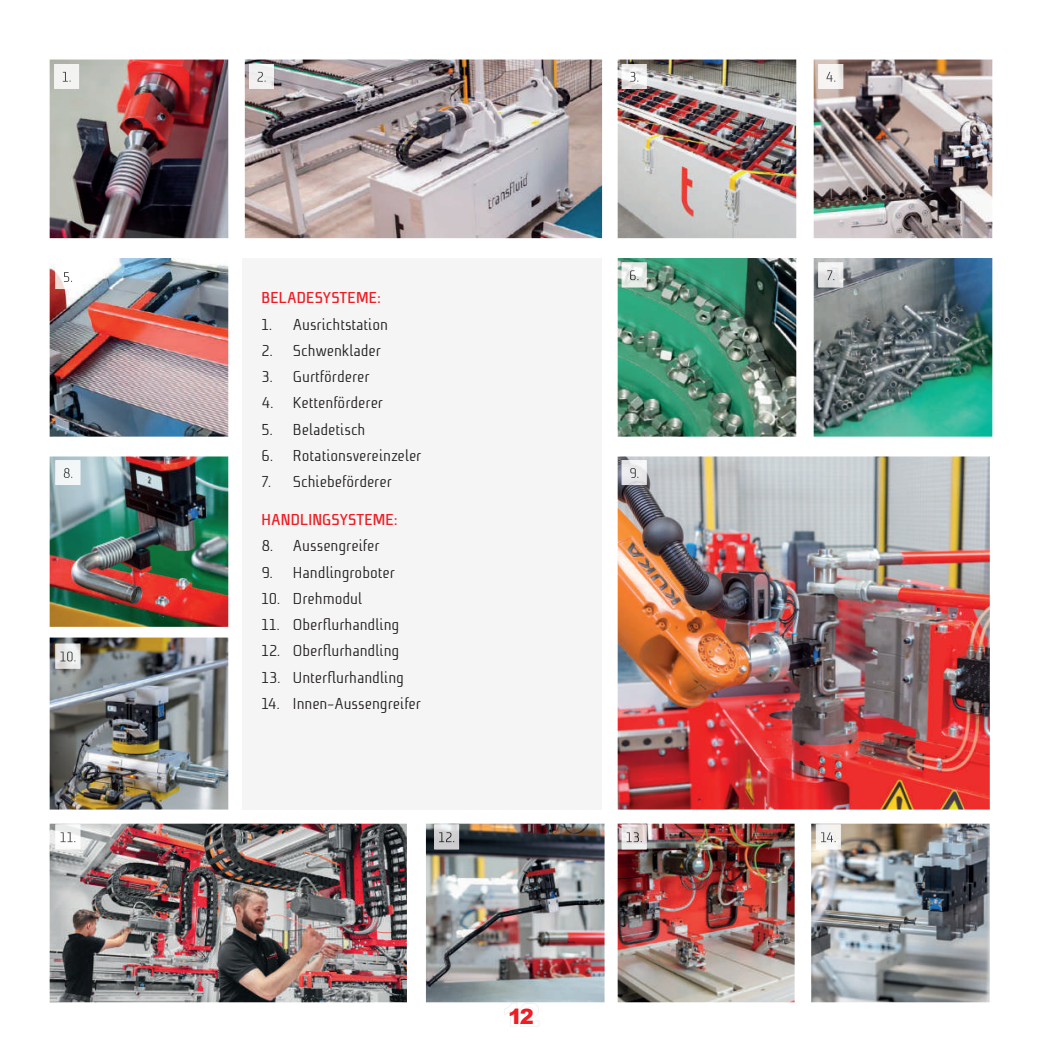
<style>
.page{position:relative;width:1042px;height:1042px;background:#fff}
.page>*{position:absolute;margin:0;border:0;box-sizing:border-box;transform-origin:0 0}
.t1{font:900 21px "Arial";color:#ee1d23}
.t2{font:15.75px "Niks";color:#231f20}
.t3{font:700 15.75px "Niks";letter-spacing:.01em;color:#ee1d23}
</style>
<div class="page">
<div style="left:242px;top:258px;width:360px;height:551px;background:#f5f5f6"></div>
<img style="left:50px;top:637px;width:178px;height:172px">
<img style="left:50px;top:60px;width:178px;height:178px">
<img style="left:618px;top:456px;width:372px;height:353px">
<img style="left:618px;top:60px;width:178px;height:178px">
<img style="left:618px;top:258px;width:178px;height:179px">
<img style="left:814px;top:60px;width:178px;height:178px">
<img style="left:814px;top:258px;width:178px;height:179px">
<img style="left:50px;top:456px;width:178px;height:171px">
<img style="left:245px;top:60px;width:357px;height:178px">
<img style="left:50px;top:823px;width:357px;height:179px">
<img style="left:50px;top:258px;width:178px;height:179px">
<img style="left:811px;top:823px;width:179px;height:179px">
<img style="left:618px;top:823px;width:176px;height:179px">
<img style="left:426px;top:823px;width:178px;height:179px">
<img style="left:54px;top:64px;width:25px;height:25px">
<svg style="left:63px;top:72px;width:8px;height:10px"></svg>
<img style="left:249px;top:64px;width:25px;height:25px">
<svg style="left:257px;top:72px;width:9px;height:10px"></svg>
<img style="left:622px;top:64px;width:24px;height:25px">
<svg style="left:630px;top:72px;width:8px;height:10px"></svg>
<img style="left:622px;top:262px;width:24px;height:25px">
<svg style="left:630px;top:270px;width:8px;height:10px"></svg>
<img style="left:622px;top:824px;width:24px;height:25px">
<img style="left:626px;top:832px;width:16px;height:10px">
<img style="left:434px;top:824px;width:25px;height:25px">
<img style="left:439px;top:832px;width:15px;height:10px">
<img style="left:818px;top:64px;width:25px;height:25px">
<svg style="left:826px;top:72px;width:9px;height:10px"></svg>
<img style="left:818px;top:262px;width:25px;height:25px">
<svg style="left:827px;top:270px;width:7px;height:10px"></svg>
<img style="left:816px;top:824px;width:24px;height:25px">
<img style="left:821px;top:832px;width:14px;height:10px">
<img style="left:55px;top:264px;width:25px;height:25px">
<svg style="left:64px;top:272px;width:8px;height:10px"></svg>
<img style="left:55px;top:460px;width:25px;height:25px">
<svg style="left:64px;top:468px;width:8px;height:10px"></svg>
<img style="left:622px;top:460px;width:24px;height:25px">
<svg style="left:630px;top:468px;width:8px;height:10px"></svg>
<img style="left:55px;top:644px;width:25px;height:24px">
<img style="left:60px;top:651px;width:15px;height:10px">
<img style="left:55px;top:824px;width:25px;height:25px">
<img style="left:61px;top:832px;width:14px;height:10px">
<svg style="left:504px;top:1003px;width:35px;height:23px"></svg>
<p class="t3" style="left:262px;top:287px;width:121px">BELADESYSTEME:</p>
<p class="t2" style="left:261px;top:314px;width:128px">1. Ausrichtstation</p>
<p class="t2" style="left:261px;top:340px;width:121px">2. Schwenklader</p>
<p class="t2" style="left:261px;top:366px;width:110px">3. Gurtförderer</p>
<p class="t2" style="left:261px;top:392px;width:123px">4. Kettenförderer</p>
<p class="t2" style="left:261px;top:419px;width:105px">5. Beladetisch</p>
<p class="t2" style="left:261px;top:445px;width:161px">6. Rotationsvereinzeler</p>
<p class="t2" style="left:261px;top:471px;width:132px">7. Schiebeförderer</p>
<p class="t3" style="left:262px;top:509px;width:138px">HANDLINGSYSTEME:</p>
<p class="t2" style="left:261px;top:535px;width:120px">8. Aussengreifer</p>
<p class="t2" style="left:261px;top:561px;width:135px">9. Handlingroboter</p>
<p class="t2" style="left:261px;top:588px;width:102px">10. Drehmodul</p>
<p class="t2" style="left:261px;top:614px;width:139px">11. Oberflurhandling</p>
<p class="t2" style="left:261px;top:640px;width:139px">12. Oberflurhandling</p>
<p class="t2" style="left:261px;top:667px;width:144px">13. Unterflurhandling</p>
<p class="t2" style="left:261px;top:693px;width:161px">14. Innen-Aussengreifer</p>
<h1 class="t1" style="left:508px;top:1001px;width:27px">12</h1>
</div>
